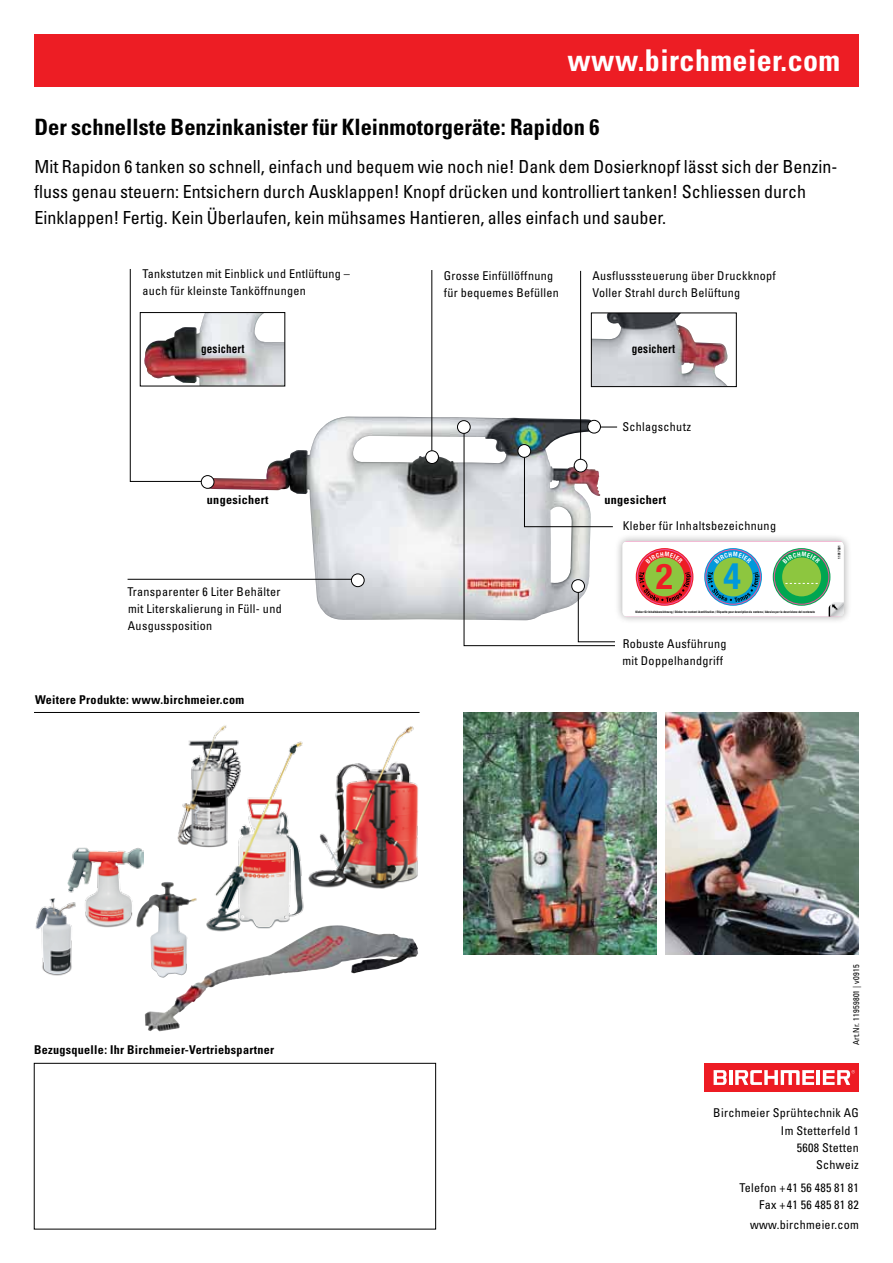
<style>
.page{position:relative;width:893px;height:1263px;background:#fff}
.page>*{position:absolute;margin:0;border:0;box-sizing:border-box;transform-origin:0 0}
.t1{font:700 condensed 36.3px "Helvetica Neue LT Std";color:#0099da}
.t2{font:700 condensed 35.55px "Helvetica Neue LT Std";color:#ed1d24}
.t3{font:700 condensed 30px "Univers LT Std";letter-spacing:.015em;color:#fff}
.t4{font:700 condensed 22.5px "Univers LT Std";color:#000}
.t5{font:condensed 18px/25.5px "Univers LT Std";color:#000}
.t6{font:condensed 12.15px/17.4px "Univers LT Std";letter-spacing:.025em;color:#000}
.t7{font:700 condensed 12.15px "Univers LT Std";letter-spacing:.025em;color:#000}
.t8{font:700 condensed 11.25px "Helvetica";letter-spacing:.01em;color:#000}
.t9{font:condensed 8.25px "Univers LT Std";letter-spacing:.025em;color:#000}
.t10{font:700 condensed 3.3px "Helvetica LT Std";letter-spacing:.02em;color:#000}
.t11{font:700 condensed 3px "Helvetica LT Std";color:#000}
</style>
<div class="page">
<img style="left:67px;top:847px;width:76px;height:81px">
<div style="left:34px;top:34px;width:825px;height:52px;background:#ed1d24"></div>
<div style="left:34px;top:1063px;width:402px;height:166px;border:1px solid #000"></div>
<img style="left:207px;top:417px;width:392px;height:203px">
<img style="left:208px;top:314px;width:75px;height:70px">
<div style="left:140px;top:312px;width:145px;height:74px;border:1px solid #000"></div>
<hr style="left:432px;top:270px;width:1px;height:191px;background:#000">
<svg style="left:130px;top:269px;width:78px;height:213px"></svg>
<hr style="left:580px;top:271px;width:1px;height:192px;background:#000">
<hr style="left:128px;top:579px;width:229px;height:1px;background:#000">
<div style="left:201px;top:476px;width:13px;height:12px;background:#fff;border-radius:50%"></div>
<div style="left:201px;top:475px;width:13px;height:13px;border:1px solid #000;border-radius:50%"></div>
<div style="left:426px;top:451px;width:12px;height:12px;background:#fff;border-radius:50%"></div>
<div style="left:425px;top:451px;width:14px;height:13px;border:1px solid #000;border-radius:50%"></div>
<div style="left:351px;top:574px;width:13px;height:13px;background:#fff;border-radius:50%"></div>
<div style="left:351px;top:574px;width:13px;height:13px;border:1px solid #000;border-radius:50%"></div>
<img style="left:593px;top:315px;width:135px;height:70px">
<div style="left:591px;top:313px;width:145px;height:74px;border:1px solid #000"></div>
<div style="left:588px;top:420px;width:12px;height:13px;background:#fff;border-radius:50%"></div>
<div style="left:587px;top:420px;width:14px;height:13px;border:1px solid #000;border-radius:50%"></div>
<svg style="left:310px;top:934px;width:9px;height:37px"></svg>
<img style="left:464px;top:712px;width:193px;height:243px">
<img style="left:666px;top:712px;width:193px;height:243px">
<img style="left:308px;top:925px;width:28px;height:9px">
<img style="left:308px;top:726px;width:110px;height:163px">
<img style="left:206px;top:741px;width:102px;height:196px">
<img style="left:177px;top:725px;width:67px;height:123px">
<img style="left:35px;top:898px;width:42px;height:78px">
<img style="left:136px;top:883px;width:61px;height:95px">
<div style="left:457px;top:421px;width:13px;height:12px;background:#fff;border-radius:50%"></div>
<div style="left:457px;top:420px;width:13px;height:14px;border:1px solid #000;border-radius:50%"></div>
<div style="left:614px;top:533px;width:238px;height:92px;background:#000;opacity:.35"></div>
<div style="left:705px;top:1063px;width:154px;height:29px;background:#ed1b23"></div>
<hr style="left:817px;top:1070px;width:3px;height:15px;background:#fff">
<hr style="left:729px;top:1070px;width:3px;height:15px;background:#fff">
<svg style="left:735px;top:1070px;width:79px;height:15px"></svg>
<svg style="left:714px;top:1070px;width:13px;height:15px"></svg>
<svg style="left:823px;top:1070px;width:32px;height:15px"></svg>
<hr style="left:34px;top:712px;width:386px;height:1px;background:#000">
<svg style="left:464px;top:427px;width:380px;height:219px"></svg>
<h3 class="t3" style="left:567px;top:42px;width:274px">www.birchmeier.com</h3>
<h3 class="t4" style="left:34px;top:114px;width:567px">Der schnellste Benzinkanister für Kleinmotorgeräte: Rapidon 6</h3>
<p class="t5" style="left:34px;top:153px;width:805px">Mit Rapidon 6 tanken so schnell, einfach und bequem wie noch nie! Dank dem Dosierknopf lässt sich der Benzin&shy;fluss genau steuern: Entsichern durch Ausklappen! Knopf drücken und kontrolliert tanken! Schliessen durch<br>Einklappen! Fertig. Kein Überlaufen, kein mühsames Hantieren, alles einfach und sauber.</p>
<p class="t6" style="left:142px;top:265px;width:209px">Tankstutzen mit Einblick und Entlüftung – auch für kleinste Tanköffnungen</p>
<p class="t6" style="left:444px;top:266px;width:117px">Grosse Einfüllöffnung für bequemes Befüllen</p>
<p class="t6" style="left:592px;top:266px;width:185px">Ausflusssteuerung über Druckknopf<br>Voller Strahl durch Belüftung</p>
<p class="t8" style="left:201px;top:342px;width:45px">gesichert</p>
<p class="t8" style="left:632px;top:342px;width:45px">gesichert</p>
<p class="t6" style="left:622px;top:417px;width:70px">Schlagschutz</p>
<p class="t7" style="left:207px;top:493px;width:63px">ungesichert</p>
<p class="t7" style="left:604px;top:493px;width:63px">ungesichert</p>
<p class="t6" style="left:127px;top:582px;width:156px;text-align:justify">Transparenter 6 Liter Behälter mit Literskalierung in Füll- und Ausgussposition</p>
<p class="t7" style="left:35px;top:692px;width:211px">Weitere Produkte: www.birchmeier.com</p>
<p class="t7" style="left:34px;top:1042px;width:242px">Bezugsquelle: Ihr Birchmeier-Vertriebspartner</p>
<p class="t6" style="left:623px;top:517px;width:155px">Kleber für Inhaltsbezeichnung</p>
<h2 class="t2" style="left:656px;top:555px;width:19px">2</h2>
<h1 class="t1" style="left:723px;top:554px;width:19px">4</h1>
<p class="t11" style="left:635px;top:610px;width:181px">Kleber für Inhaltsbezeichnung / Sticker for content identification / Etiquette pour description du contenu / Adesivo per la descrizione del contenuto</p>
<p class="t6" style="left:622px;top:634px;width:106px">Robuste Ausführung mit Doppelhandgriff</p>
<p class="t10" style="left:837px;top:559px;width:15px;rotate:-90deg">11917901</p>
<p class="t9" style="left:851px;top:1045px;width:82px;rotate:-90deg">Art.Nr. 11959801 | v0915</p>
<p class="t6" style="left:713px;top:1104px;width:147px;text-align:right">Birchmeier Sprühtechnik AG<br>Im Stetterfeld 1<br>5608 Stetten<br>Schweiz</p>
<p class="t6" style="left:739px;top:1178px;width:121px;text-align:right">Telefon +41 56 485 81 81<br>Fax +41 56 485 81 82</p>
<p class="t6" style="left:750px;top:1215px;width:110px">www.birchmeier.com</p>
</div>
